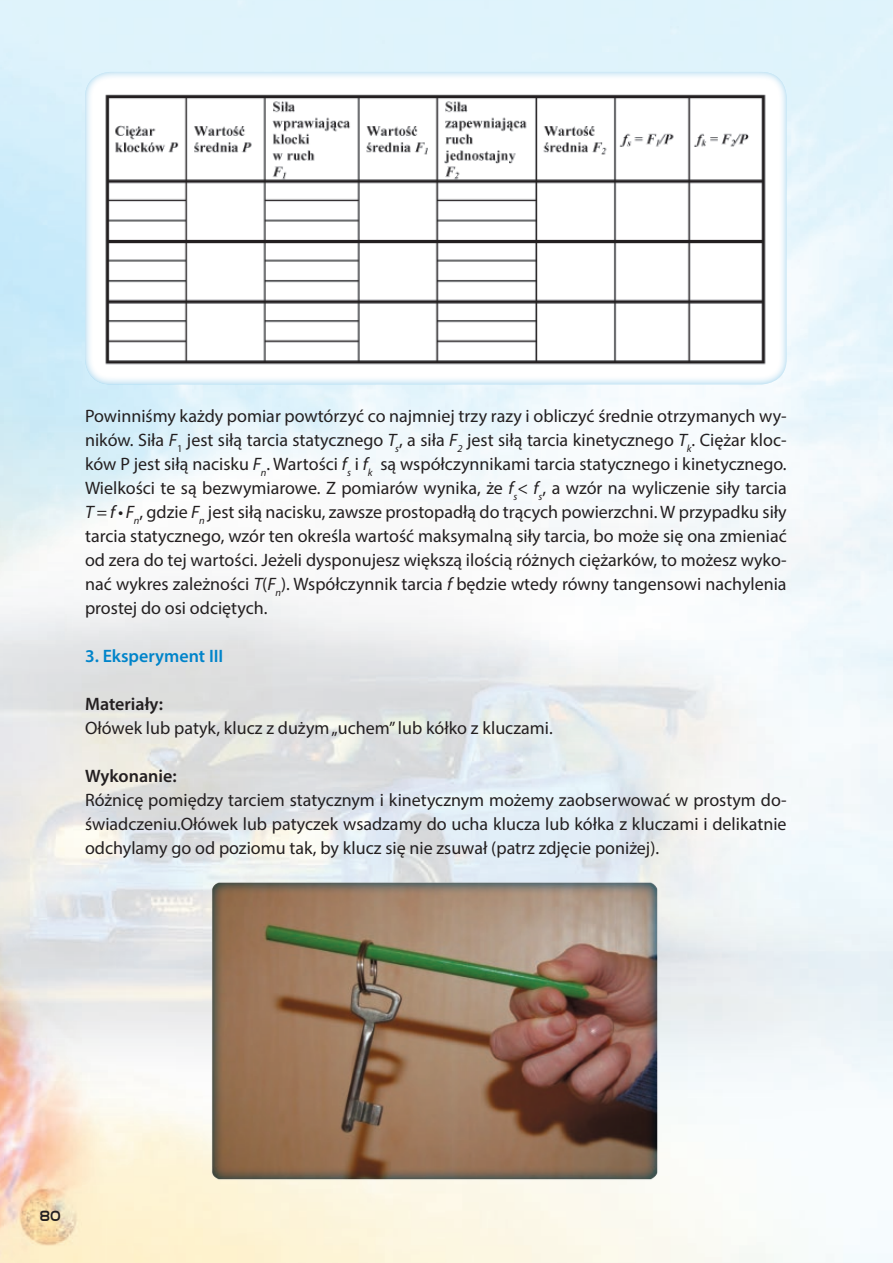
<style>
.page{position:relative;width:893px;height:1263px;background:#fff}
.page>*{position:absolute;margin:0;border:0;box-sizing:border-box;transform-origin:0 0}
.t1{font:18px/24px "Myriad Pro";color:#231f20;text-align:justify}
.t2{font:600 18px "Myriad Pro";color:#231f20}
.t3{font:600 18px "Myriad Pro";color:#0084ca}
.t4{font:15px "Nasalization Rg";color:#231f20}
.s1{font-style:italic}
</style>
<div class="page">
<div style="left:85px;top:71px;width:702px;height:314px;background:#0089cf;opacity:.5"></div>
<img style="left:202px;top:872px;width:468px;height:316px">
<p class="t1" style="left:85px;top:404px;width:703px">Powinniśmy każdy pomiar powtórzyć co najmniej trzy razy i obliczyć średnie otrzymanych wy&shy;ników. Siła <span class="s1">F</span><sub>1</sub> jest siłą tarcia statycznego <span class="s1">T</span><sub>s</sub>, a siła <span class="s1">F</span><sub>2</sub> jest siłą tarcia kinetycznego <span class="s1">T</span><sub>k</sub>. Ciężar kloc&shy;ków P jest siłą nacisku <span class="s1">F</span><sub>n</sub>. Wartości <span class="s1">f</span><sub>s</sub> i <span class="s1">f</span><sub>k</sub> są współczynnikami tarcia statycznego i kinetycznego.<br>Wielkości te są bezwymiarowe. Z pomiarów wynika, że <span class="s1">f</span><sub>s</sub>&lt; <span class="s1">f</span><sub>s</sub>, a wzór na wyliczenie siły tarcia <span class="s1">T = f • F</span><sub>n</sub>, gdzie <span class="s1">F</span><sub>n</sub> jest siłą nacisku, zawsze prostopadłą do trących powierzchni. W przypadku siły tarcia statycznego, wzór ten określa wartość maksymalną siły tarcia, bo może się ona zmieniać od zera do tej wartości. Jeżeli dysponujesz większą ilością różnych ciężarków, to możesz wyko&shy;nać wykres zależności <span class="s1">T</span>(<span class="s1">F</span><sub>n</sub>). Współczynnik tarcia <span class="s1">f</span> będzie wtedy równy tangensowi nachylenia prostej do osi odciętych.</p>
<p class="t3" style="left:85px;top:644px;width:140px">3. Eksperyment III</p>
<p class="t2" style="left:85px;top:692px;width:79px">Materiały:</p>
<p class="t1" style="left:85px;top:716px;width:469px">Ołówek lub patyk, klucz z dużym „uchem” lub kółko z kluczami.</p>
<p class="t2" style="left:85px;top:764px;width:93px">Wykonanie:</p>
<p class="t1" style="left:85px;top:788px;width:703px">Różnicę pomiędzy tarciem statycznym i kinetycznym możemy zaobserwować w prostym do&shy;świadczeniu.Ołówek lub patyczek wsadzamy do ucha klucza lub kółka z kluczami i delikatnie odchylamy go od poziomu tak, by klucz się nie zsuwał (patrz zdjęcie poniżej).</p>
<p class="t4" style="left:40px;top:1207px;width:22px">80</p>
</div>
